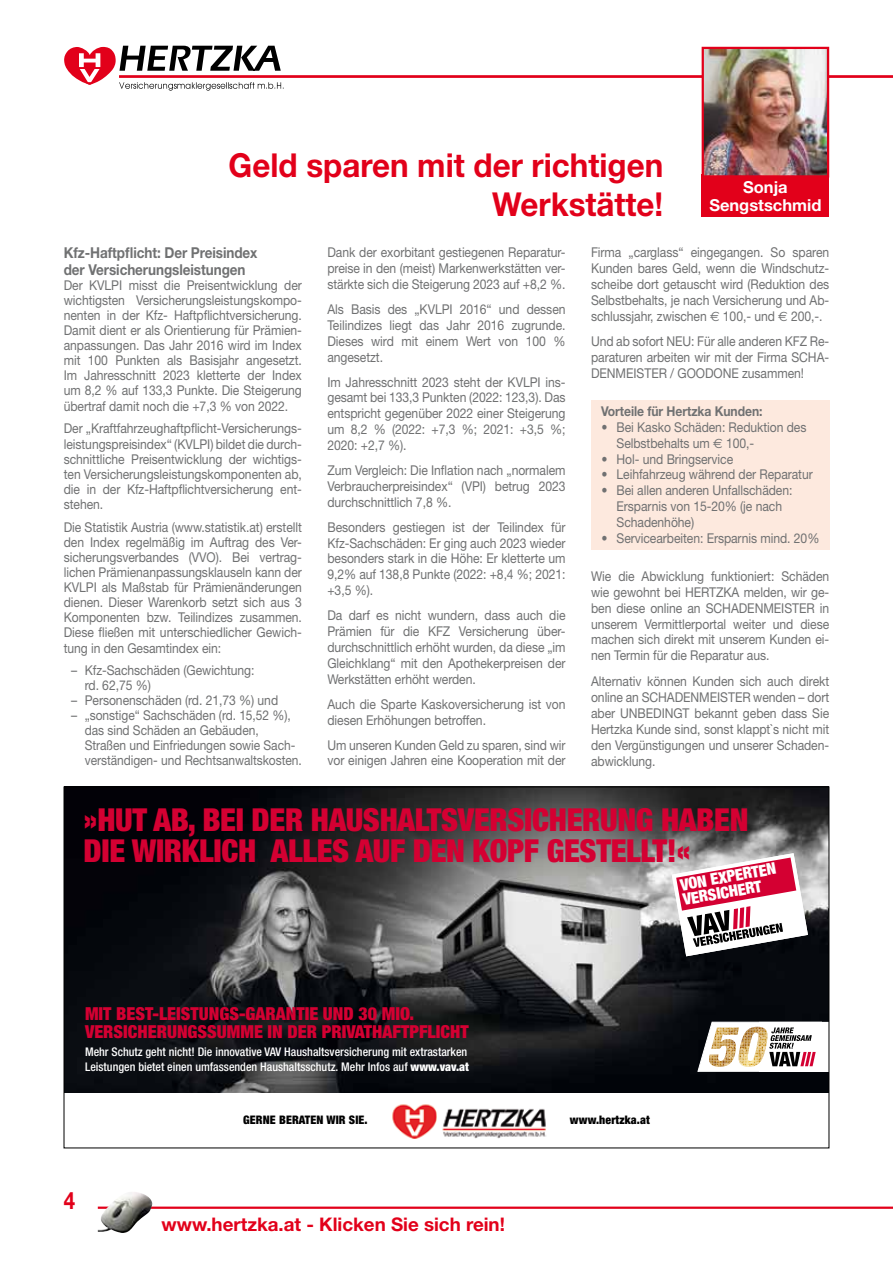
<style>
.page{position:relative;width:893px;height:1263px;background:#fff}
.page>*{position:absolute;margin:0;border:0;box-sizing:border-box;transform-origin:0 0}
.t1{font:700 33px/39.6px "Helvetica Neue";color:#e2001a;text-align:right;scale:.95 1}
.t2{font:900 condensed 31.65px/31.7px "Helvetica Neue LT Std";letter-spacing:-.01em;color:#d40032}
.t3{font:700 24px "Helvetica Neue";color:#e2001a;scale:.85 1}
.t4{font:700 18.75px "Helvetica Neue";color:#e2001a}
.t5{font:900 condensed 17.85px/17.9px "Helvetica Neue LT Std";color:#d40032}
.t6{font:700 16.5px/18px "Helvetica Neue";color:#fff;text-align:center}
.t7{font:900 condensed 16.2px/15px "Helvetica Neue LT Std";color:#fff}
.t8{font:700 15px/16.5px "Helvetica Neue";letter-spacing:-.005em;color:#707172;scale:.9 1}
.t9{font:13.5px/15.9px "Helvetica Neue";letter-spacing:-.005em;color:#707172;text-align:justify;scale:.9 1}
.t10{font:700 13.5px "Helvetica Neue";letter-spacing:-.005em;color:#707172;scale:.9 1}
.t11{font:500 condensed 12px/14.4px "Helvetica Neue LT Std";color:#fff}
.t12{font:900 condensed 11.85px "Helvetica Neue LT Std";letter-spacing:.01em;color:#000}
.s1{font-family:"Euro Sans"}
.s2{font-weight:900}
</style>
<div class="page">
<div style="left:591px;top:400px;width:238px;height:150px;background:#fde9de"></div>
<svg style="left:64px;top:46px;width:219px;height:45px"></svg>
<hr style="left:98px;top:1206px;width:795px;height:3px;background:#e2001a">
<img style="left:101px;top:1192px;width:30px;height:32px">
<div style="left:702px;top:174px;width:127px;height:43px;background:#e2001a"></div>
<hr style="left:119px;top:75px;width:774px;height:3px;background:#e2001a">
<img style="left:705px;top:50px;width:121px;height:125px">
<div style="left:702px;top:47px;width:127px;height:131px;border:2px solid #e2001a"></div>
<img style="left:66px;top:789px;width:761px;height:304px">
<img style="left:392px;top:1104px;width:154px;height:34px">
<svg style="left:672px;top:853px;width:136px;height:103px"></svg>
<svg style="left:697px;top:1022px;width:130px;height:49px"></svg>
<h1 class="t1" style="left:229px;top:144px;width:459px">Geld sparen mit der richtigen<br>Werkstätte!</h1>
<p class="t8" style="left:64px;top:244px;width:217px">Kfz-Haftpflicht: Der Preisindex der Versicherungsleistungen</p>
<p class="t9" style="left:64px;top:277px;width:266px;line-height:15.1px">Der KVLPI misst die Preisentwicklung der wichtigsten Versicherungsleistungskompo&shy;nenten in der Kfz- Haftpflichtversicherung.<br>Damit dient er als Orientierung für Prämien&shy;anpassungen. Das Jahr 2016 wird im Index mit 100 Punkten als Basisjahr angesetzt.<br>Im Jahresschnitt 2023 kletterte der Index um 8,2 % auf 133,3 Punkte. Die Steigerung übertraf damit noch die +7,3 % von 2022.</p>
<p class="t9" style="left:64px;top:421px;width:266px;line-height:15.1px">Der „Kraftfahrzeughaftpflicht-Versicherungs&shy;leistungspreisindex“ (KVLPI) bildet die durch&shy;schnittliche Preisentwicklung der wichtigs&shy;ten Versicherungsleistungskomponenten ab, die in der Kfz-Haftpflichtversicherung ent&shy;stehen.</p>
<p class="t9" style="left:64px;top:519px;width:266px;line-height:15.1px">Die Statistik Austria (www.statistik.at) erstellt den Index regelmäßig im Auftrag des Ver&shy;sicherungsverbandes (VVO). Bei vertrag&shy;lichen Prämienanpassungsklauseln kann der KVLPI als Maßstab für Prämienänderungen dienen. Dieser Warenkorb setzt sich aus 3<br>Komponenten bzw. Teilindizes zusammen.<br>Diese fließen mit unterschiedlicher Gewich&shy;tung in den Gesamtindex ein:</p>
<p class="t9" style="left:85px;top:663px;width:190px;line-height:15px;text-indent:-13px">– Kfz-Sachschäden (Gewichtung: rd. 62,75 %)</p>
<p class="t9" style="left:71px;top:692px;width:231px">– Personenschäden (rd. 21,73 %) und</p>
<p class="t9" style="left:85px;top:708px;width:243px;line-height:15px;text-align:left;text-indent:-14px">– „sonstige“ Sachschäden (rd. 15,52 %), das sind Schäden an Gebäuden, Straßen und Einfriedungen sowie Sach&shy;verständigen- und Rechtsanwaltskosten.</p>
<p class="t6" style="left:709px;top:177px;width:114px">Sonja<br>Sengstschmid</p>
<p class="t9" style="left:591px;top:244px;width:266px">Firma „carglass“ eingegangen. So sparen Kunden bares Geld, wenn die Windschutz&shy;scheibe dort getauscht wird (Reduktion des Selbstbehalts, je nach Versicherung und Ab&shy;schlussjahr, zwischen <span class="s1">E</span> 100,- und <span class="s1">E</span> 200,-.</p>
<p class="t9" style="left:591px;top:333px;width:266px">Und ab sofort NEU: Für alle anderen KFZ Re&shy;paraturen arbeiten wir mit der Firma SCHA-DENMEISTER / GOODONE zusammen!</p>
<p class="t10" style="left:601px;top:402px;width:181px">Vorteile für Hertzka Kunden:</p>
<p class="t9" style="left:617px;top:419px;width:212px;text-indent:-15px">• Bei Kasko Schäden: Reduktion des<br>Selbstbehalts um <span class="s1">E</span> 100,-</p>
<p class="t9" style="left:602px;top:451px;width:148px">• Hol- und Bringservice</p>
<p class="t9" style="left:602px;top:466px;width:236px">• Leihfahrzeug während der Reparatur</p>
<p class="t9" style="left:617px;top:482px;width:197px;text-align:left;text-indent:-15px">• Bei allen anderen Unfallschäden:<br>Ersparnis von 15-20% (je nach<br>Schadenhöhe)</p>
<p class="t9" style="left:602px;top:530px;width:244px">• Servicearbeiten: Ersparnis mind. 20%</p>
<p class="t9" style="left:591px;top:568px;width:266px">Wie die Abwicklung funktioniert: Schäden wie gewohnt bei HERTZKA melden, wir ge&shy;ben diese online an SCHADENMEISTER in unserem Vermittlerportal weiter und diese machen sich direkt mit unserem Kunden ei&shy;nen Termin für die Reparatur aus.</p>
<p class="t9" style="left:591px;top:673px;width:266px">Alternativ können Kunden sich auch direkt online an SCHADENMEISTER wenden – dort aber UNBEDINGT bekannt geben dass Sie Hertzka Kunde sind, sonst klappt`s nicht mit den Vergünstigungen und unserer Schaden&shy;abwicklung.</p>
<p class="t9" style="left:327px;top:244px;width:266px">Dank der exorbitant gestiegenen Reparatur&shy;preise in den (meist) Markenwerkstätten ver&shy;stärkte sich die Steigerung 2023 auf +8,2 %.</p>
<p class="t9" style="left:327px;top:301px;width:266px">Als Basis des „KVLPI 2016“ und dessen Teilindizes liegt das Jahr 2016 zugrunde.<br>Dieses wird mit einem Wert von 100 % angesetzt.</p>
<p class="t9" style="left:327px;top:374px;width:266px">Im Jahresschnitt 2023 steht der KVLPI ins&shy;gesamt bei 133,3 Punkten (2022: 123,3). Das entspricht gegenüber 2022 einer Steigerung um 8,2 % (2022: +7,3 %; 2021: +3,5 %; 2020: +2,7 %).</p>
<p class="t9" style="left:327px;top:462px;width:266px">Zum Vergleich: Die Inflation nach „normalem Verbraucherpreisindex“ (VPI) betrug 2023 durchschnittlich 7,8 %.</p>
<p class="t9" style="left:327px;top:519px;width:266px">Besonders gestiegen ist der Teilindex für Kfz-Sachschäden: Er ging auch 2023 wieder besonders stark in die Höhe: Er kletterte um 9,2% auf 138,8 Punkte (2022: +8,4 %; 2021: +3,5 %).</p>
<p class="t9" style="left:327px;top:607px;width:266px">Da darf es nicht wundern, dass auch die Prämien für die KFZ Versicherung über&shy;durchschnittlich erhöht wurden, da diese „im Gleichklang“ mit den Apothekerpreisen der Werkstätten erhöht werden.</p>
<p class="t9" style="left:327px;top:696px;width:266px">Auch die Sparte Kaskoversicherung ist von diesen Erhöhungen betroffen.</p>
<p class="t9" style="left:327px;top:737px;width:266px">Um unseren Kunden Geld zu sparen, sind wir vor einigen Jahren eine Kooperation mit der</p>
<h2 class="t2" style="left:84px;top:803px;width:666px">»HUT AB, BEI DER HAUSHALTSVERSICHERUNG HABEN<br>DIE WIRKLICH ALLES AUF DEN KOPF GESTELLT!«</h2>
<p class="t7" style="left:679px;top:877px;width:99px;rotate:-10deg">VON EXPERTEN<br>VERSICHERT</p>
<h3 class="t5" style="left:85px;top:1005px;width:385px">MIT BEST-LEISTUNGS-GARANTIE UND 30 MIO.<br>VERSICHERUNGSSUMME IN DER PRIVATHAFTPFLICHT</h3>
<p class="t11" style="left:85px;top:1045px;width:385px">Mehr Schutz geht nicht! Die innovative VAV Haushaltsversicherung mit extrastarken<br>Leistungen bietet einen umfassenden Haushaltsschutz. Mehr Infos auf <span class="s2">www.vav.at</span></p>
<h3 class="t3" style="left:64px;top:1186px;width:15px">4</h3>
<p class="t12" style="left:243px;top:1112px;width:126px">GERNE BERATEN WIR SIE.</p>
<p class="t12" style="left:570px;top:1112px;width:81px">www.hertzka.at</p>
<h3 class="t4" style="left:162px;top:1212px;width:345px">www.hertzka.at - Klicken Sie sich rein!</h3>
</div>
